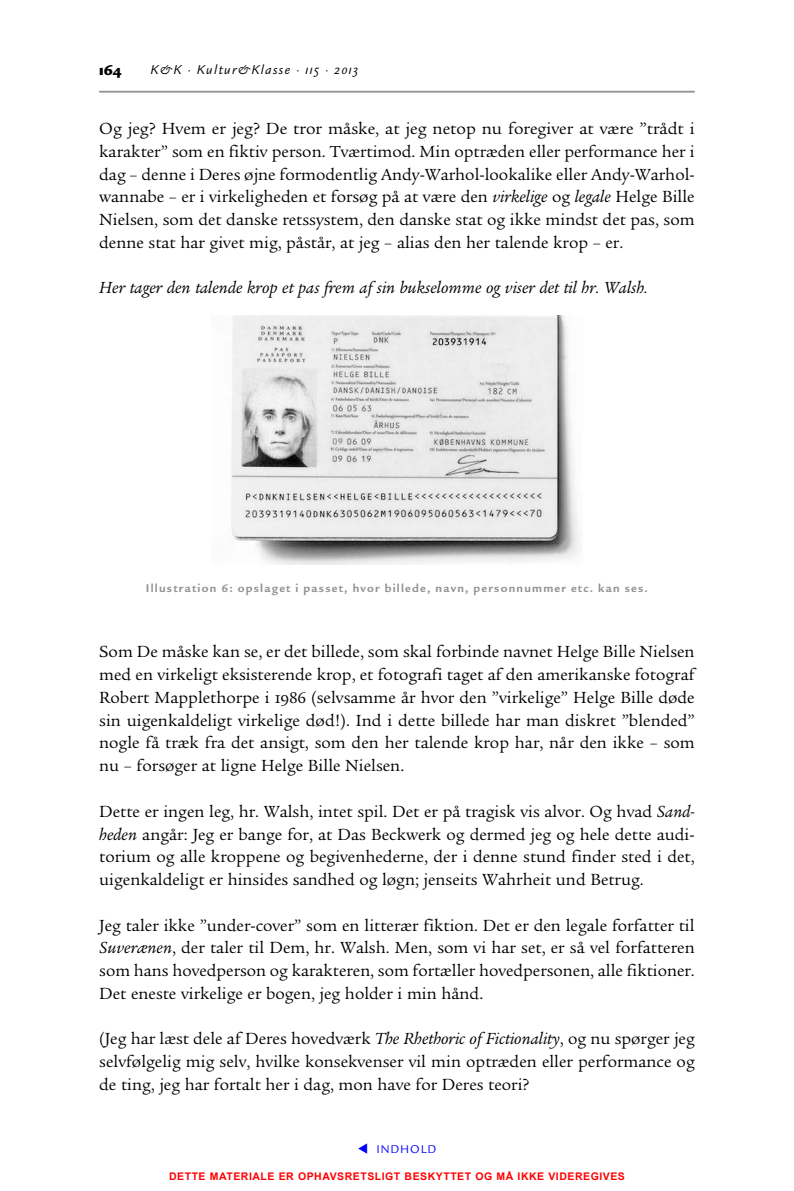
<style>
.page{position:relative;width:794px;height:1191px;background:#fff}
.page>*{position:absolute;margin:0;border:0;box-sizing:border-box;transform-origin:0 0}
.brød_luft_over{font:17.5px/22.8px "Legacy Serif Os F";color:#000;text-align:justify}
.brød_luft_over-2{font:italic 17.5px "Legacy Serif Os F";color:#000}
.t1{font:15.75px "Legacy Sans Ultra Os F";color:#000}
.t2{font:italic 14px "Legacy Sans Os F";letter-spacing:.1em;color:#000}
.figurtekst{font:700 12.25px "Legacy Sans Os F";letter-spacing:.1em;color:#939393}
.t3{font:12.25px "Legacy Sans Os F";letter-spacing:.075em;color:#00f}
.t4{font:700 10.5px "Arial";letter-spacing:.05em;color:#f00}
.s1{font-style:italic}
</style>
<div class="page">
<hr style="left:99px;top:91px;width:595px;height:1px;background:#939393">
<img style="left:231px;top:316px;width:348px;height:248px">
<p class="t1" style="left:99px;top:61px;width:24px">164</p>
<p class="t2" style="left:151px;top:62px;width:209px">K&amp;K · Kultur&amp;Klasse · 115 · 2013</p>
<p class="brød_luft_over" style="left:99px;top:117px;width:597px">Og jeg? Hvem er jeg? De tror måske, at jeg netop nu foregiver at være ”trådt i karakter” som en fiktiv person. Tværtimod. Min optræden eller performance her i dag – denne i Deres øjne formodentlig Andy-Warhol-lookalike eller Andy-Warhol&shy;wannabe – er i virkeligheden et forsøg på at være den <span class="s1">virkelige</span> og <span class="s1">legale</span> Helge Bille Nielsen, som det danske retssystem, den danske stat og ikke mindst det pas, som denne stat har givet mig, påstår, at jeg – alias den her talende krop – er.</p>
<p class="brød_luft_over-2" style="left:99px;top:278px;width:550px">Her tager den talende krop et pas frem af sin bukselomme og viser det til hr. Walsh.</p>
<p class="figurtekst" style="left:146px;top:581px;width:503px">Illustration 6: opslaget i passet, hvor billede, navn, personnummer etc. kan ses.</p>
<p class="brød_luft_over" style="left:99px;top:640px;width:597px">Som De måske kan se, er det billede, som skal forbinde navnet Helge Bille Nielsen med en virkeligt eksisterende krop, et fotografi taget af den amerikanske fotograf Robert Mapplethorpe i 1986 (selvsamme år hvor den ”virkelige” Helge Bille døde sin uigenkaldeligt virkelige død!). Ind i dette billede har man diskret ”blended” nogle få træk fra det ansigt, som den her talende krop har, når den ikke – som nu – forsøger at ligne Helge Bille Nielsen.</p>
<p class="brød_luft_over" style="left:99px;top:800px;width:597px">Dette er ingen leg, hr. Walsh, intet spil. Det er på tragisk vis alvor. Og hvad <span class="s1">Sand&shy;heden</span> angår: Jeg er bange for, at Das Beckwerk og dermed jeg og hele dette audi&shy;torium og alle kroppene og begivenhederne, der i denne stund finder sted i det, uigenkaldeligt er hinsides sandhed og løgn; jenseits Wahrheit und Betrug.</p>
<p class="brød_luft_over" style="left:99px;top:913px;width:597px">Jeg taler ikke ”under-cover” som en litterær fiktion. Det er den legale forfatter til <span class="s1">Suverænen</span>, der taler til Dem, hr. Walsh. Men, som vi har set, er så vel forfatteren som hans hovedperson og karakteren, som fortæller hovedpersonen, alle fiktioner.<br>Det eneste virkelige er bogen, jeg holder i min hånd.</p>
<p class="brød_luft_over" style="left:99px;top:1027px;width:597px">(Jeg har læst dele af Deres hovedværk <span class="s1">The Rhethoric of Fictionality</span>, og nu spørger jeg selvfølgelig mig selv, hvilke konsekvenser vil min optræden eller performance og de ting, jeg har fortalt her i dag, mon have for Deres teori?</p>
<p class="t3" style="left:358px;top:1142px;width:80px">▼ INDHOLD</p>
<p class="t4" style="left:169px;top:1169px;width:457px">DETTE MATERIALE ER OPHAVSRETSLIGT BESKYTTET OG MÅ IKKE VIDEREGIVES</p>
</div>
